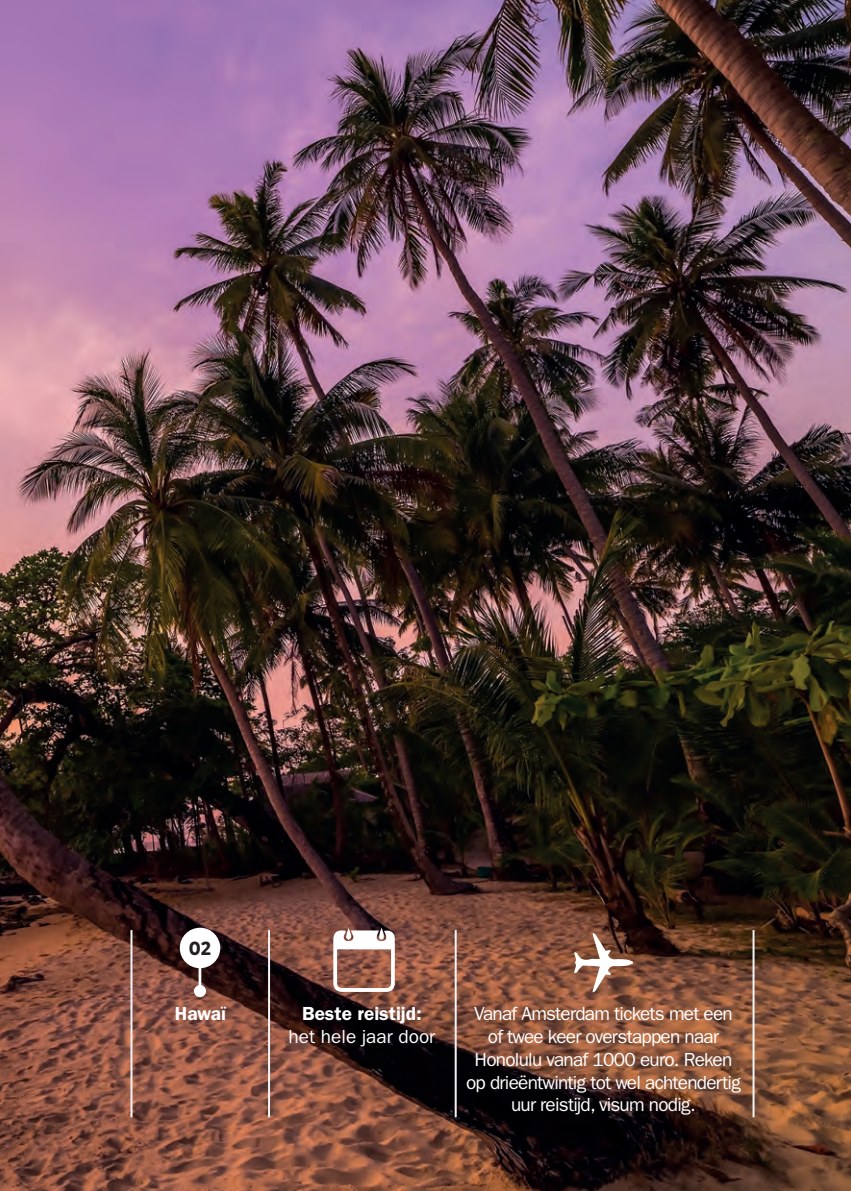
<style>
.page{position:relative;width:851px;height:1191px;background:#fff}
.page>*{position:absolute;margin:0;border:0;box-sizing:border-box;transform-origin:0 0}
.t1{font:19px/22.8px "ITC Franklin Gothic Std";letter-spacing:-.04em;color:#fff;text-align:center}
.t2{font:600 19px "ITC Franklin Gothic Std";color:#fff}
.t3{font:19px "ITC Franklin Gothic Std";color:#fff}
.t4{font:19px "Haboro Soft Nor Ex B";color:#231f20}
</style>
<div class="page">
<img style="left:0;top:0;width:850px;height:1191px">
<svg style="left:573px;top:933px;width:60px;height:59px"></svg>
<div style="left:180px;top:927px;width:40px;height:41px;background:#fff;border-radius:50%"></div>
<hr style="left:198px;top:964px;width:3px;height:24px;background:#fff">
<div style="left:194px;top:985px;width:12px;height:12px;background:#fff;border-radius:50%"></div>
<svg style="left:333px;top:927px;width:62px;height:65px"></svg>
<svg style="left:346px;top:928px;width:5px;height:12px"></svg>
<hr style="left:268px;top:930px;width:2px;height:187px;background:#f2f3f4">
<hr style="left:130px;top:930px;width:2px;height:187px;background:#f2f3f4">
<hr style="left:454px;top:930px;width:2px;height:187px;background:#f2f3f4">
<hr style="left:752px;top:930px;width:2px;height:187px;background:#f2f3f4">
<p class="t4" style="left:189px;top:936px;width:24px">02</p>
<p class="t2" style="left:175px;top:1002px;width:53px">Hawaï</p>
<p class="t1" style="left:466px;top:1002px;width:276px">Vanaf Amsterdam tickets met een of twee keer overstappen naar<br>Honolulu vanaf 1000 euro. Reken op drieëntwintig tot wel achtendertig uur reistijd, visum nodig.</p>
<p class="t2" style="left:302px;top:1002px;width:121px">Beste reistijd:</p>
<p class="t3" style="left:288px;top:1025px;width:148px">het hele jaar door</p>
</div>
